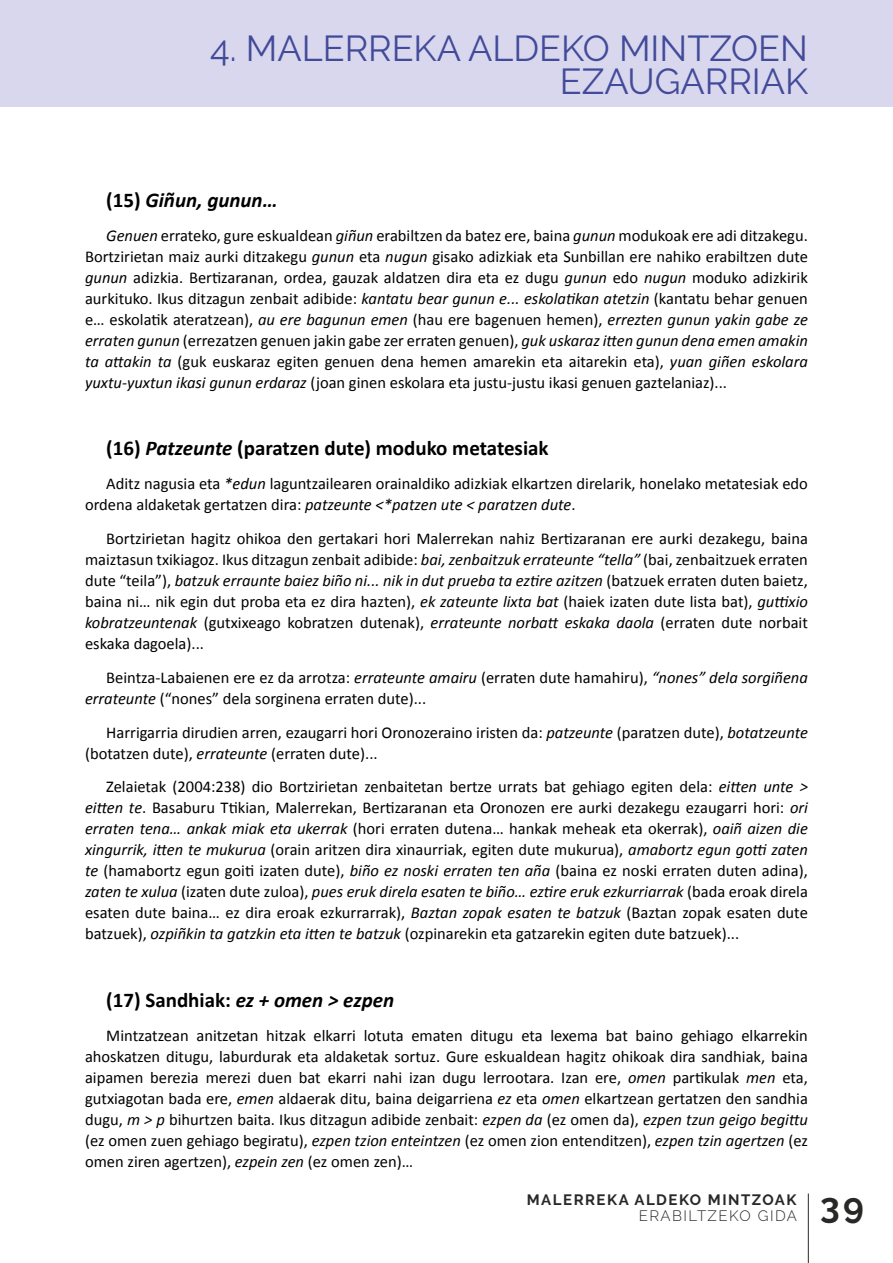
<style>
.page{position:relative;width:893px;height:1263px;background:#fff}
.page>*{position:absolute;margin:0;border:0;box-sizing:border-box;transform-origin:0 0}
.t1{font:36px/33px "Raleway";color:#424a9a;text-align:right}
.t2{font:700 35.25px "Raleway";color:#282827}
.t3{font:700 21px "Calibri";color:#000}
.t4{font:italic 700 21px "Calibri";color:#000}
.t5{font:16.5px/21px "Calibri";color:#000;text-align:justify}
.t6{font:700 15px "Raleway";letter-spacing:.1em;color:#282827}
.t7{font:300 15px "Raleway";letter-spacing:.1em;color:#282827}
.s1{font-style:normal}
.s2{font-style:italic}
</style>
<div class="page">
<div style="left:0;top:0;width:893px;height:106px;background:#d8d7ed"></div>
<hr style="left:808px;top:1193px;width:1px;height:70px;background:#282827">
<h1 class="t1" style="left:210px;top:31px;width:600px">4. MALERREKA ALDEKO MINTZOEN<br>EZAUGARRIAK</h1>
<p class="t4" style="left:106px;top:187px;width:173px"><span class="s1">(15)</span> Giñun, gunun…</p>
<p class="t5" style="left:85px;top:225px;width:724px;text-indent:21px"><span class="s2">Genuen</span> errateko, gure eskualdean <span class="s2">giñun</span> erabiltzen da batez ere, baina <span class="s2">gunun</span> modukoak ere adi ditzakegu.<br>Bortzirietan maiz aurki ditzakegu <span class="s2">gunun</span> eta <span class="s2">nugun</span> gisako adizkiak eta Sunbillan ere nahiko erabiltzen dute <span class="s2">gunun</span> adizkia. Bertizaranan, ordea, gauzak aldatzen dira eta ez dugu <span class="s2">gunun</span> edo <span class="s2">nugun</span> moduko adizkirik aurkituko. Ikus ditzagun zenbait adibide: <span class="s2">kantatu bear gunun e... eskolatikan atetzin</span> (kantatu behar genuen e… eskolatik ateratzean), <span class="s2">au ere bagunun emen</span> (hau ere bagenuen hemen), <span class="s2">errezten gunun yakin gabe ze erraten gunun</span> (errezatzen genuen jakin gabe zer erraten genuen), <span class="s2">guk uskaraz itten gunun dena emen amakin ta attakin ta</span> (guk euskaraz egiten genuen dena hemen amarekin eta aitarekin eta), <span class="s2">yuan giñen eskolara yuxtu-yuxtun ikasi gunun erdaraz</span> (joan ginen eskolara eta justu-justu ikasi genuen gaztelaniaz)...</p>
<p class="t3" style="left:106px;top:435px;width:444px">(16) <span class="s2">Patzeunte</span> (paratzen dute) moduko metatesiak</p>
<p class="t5" style="left:85px;top:473px;width:724px;text-indent:21px">Aditz nagusia eta <span class="s2">*edun</span> laguntzailearen orainaldiko adizkiak elkartzen direlarik, honelako metatesiak edo ordena aldaketak gertatzen dira: <span class="s2">patzeunte &lt;*patzen ute &lt; paratzen dute</span>.</p>
<p class="t5" style="left:85px;top:528px;width:724px;text-indent:21px">Bortzirietan hagitz ohikoa den gertakari hori Malerrekan nahiz Bertizaranan ere aurki dezakegu, baina maiztasun txikiagoz. Ikus ditzagun zenbait adibide: <span class="s2">bai, zenbaitzuk errateunte “tella”</span> (bai, zenbaitzuek erraten dute “teila”), <span class="s2">batzuk erraunte baiez biño ni... nik in dut prueba ta eztire azitzen</span> (batzuek erraten duten baietz, baina ni… nik egin dut proba eta ez dira hazten), <span class="s2">ek zateunte lixta bat</span> (haiek izaten dute lista bat), <span class="s2">guttixio kobratzeuntenak</span> (gutxixeago kobratzen dutenak), <span class="s2">errateunte norbatt eskaka daola</span> (erraten dute norbait eskaka dagoela)...</p>
<p class="t5" style="left:85px;top:667px;width:724px;text-indent:21px">Beintza-Labaienen ere ez da arrotza: <span class="s2">errateunte amairu</span> (erraten dute hamahiru), <span class="s2">“nones” dela sorgiñena errateunte</span> (“nones” dela sorginena erraten dute)...</p>
<p class="t5" style="left:85px;top:722px;width:724px;text-indent:21px">Harrigarria dirudien arren, ezaugarri hori Oronozeraino iristen da: <span class="s2">patzeunte</span> (paratzen dute), <span class="s2">botatzeunte </span>(botatzen dute), <span class="s2">errateunte</span> (erraten dute)...</p>
<p class="t5" style="left:85px;top:776px;width:724px;text-indent:21px">Zelaietak (2004:238) dio Bortzirietan zenbaitetan bertze urrats bat gehiago egiten dela: <span class="s2">eitten unte &gt; eitten te</span>. Basaburu Ttikian, Malerrekan, Bertizaranan eta Oronozen ere aurki dezakegu ezaugarri hori: <span class="s2">ori erraten tena… ankak miak eta ukerrak</span> (hori erraten dutena… hankak meheak eta okerrak), <span class="s2">oaiñ aizen die xingurrik, itten te mukurua</span> (orain aritzen dira xinaurriak, egiten dute mukurua), <span class="s2">amabortz egun gotti zaten te</span> (hamabortz egun goiti izaten dute), <span class="s2">biño ez noski erraten ten aña</span> (baina ez noski erraten duten adina), <span class="s2">zaten te xulua</span> (izaten dute zuloa), <span class="s2">pues eruk direla esaten te biño… eztire eruk ezkurriarrak</span> (bada eroak direla esaten dute baina… ez dira eroak ezkurrarrak), <span class="s2">Baztan zopak esaten te batzuk</span> (Baztan zopak esaten dute batzuek), <span class="s2">ozpiñkin ta gatzkin eta itten te batzuk</span> (ozpinarekin eta gatzarekin egiten dute batzuek)...</p>
<p class="t3" style="left:106px;top:986px;width:289px">(17) Sandhiak: <span class="s2">ez + omen &gt; ezpen</span></p>
<p class="t5" style="left:85px;top:1024px;width:724px;text-indent:21px">Mintzatzean anitzetan hitzak elkarri lotuta ematen ditugu eta lexema bat baino gehiago elkarrekin ahoskatzen ditugu, laburdurak eta aldaketak sortuz. Gure eskualdean hagitz ohikoak dira sandhiak, baina aipamen berezia merezi duen bat ekarri nahi izan dugu lerrootara. Izan ere, <span class="s2">omen</span> partikulak <span class="s2">men</span> eta, gutxiagotan bada ere, <span class="s2">emen</span> aldaerak ditu, baina deigarriena <span class="s2">ez</span> eta <span class="s2">omen</span> elkartzean gertatzen den sandhia dugu, <span class="s2">m &gt; p</span> bihurtzen baita. Ikus ditzagun adibide zenbait: <span class="s2">ezpen da</span> (ez omen da), <span class="s2">ezpen tzun geigo begittu </span>(ez omen zuen gehiago begiratu), <span class="s2">ezpen tzion enteintzen</span> (ez omen zion entenditzen), <span class="s2">ezpen tzin agertzen</span> (ez omen ziren agertzen), <span class="s2">ezpein zen</span> (ez omen zen)…</p>
<p class="t6" style="left:527px;top:1191px;width:271px">MALERREKA ALDEKO MINTZOAK</p>
<p class="t7" style="left:639px;top:1207px;width:160px">ERABILTZEKO GIDA</p>
<h2 class="t2" style="left:820px;top:1185px;width:45px">39</h2>
</div>
